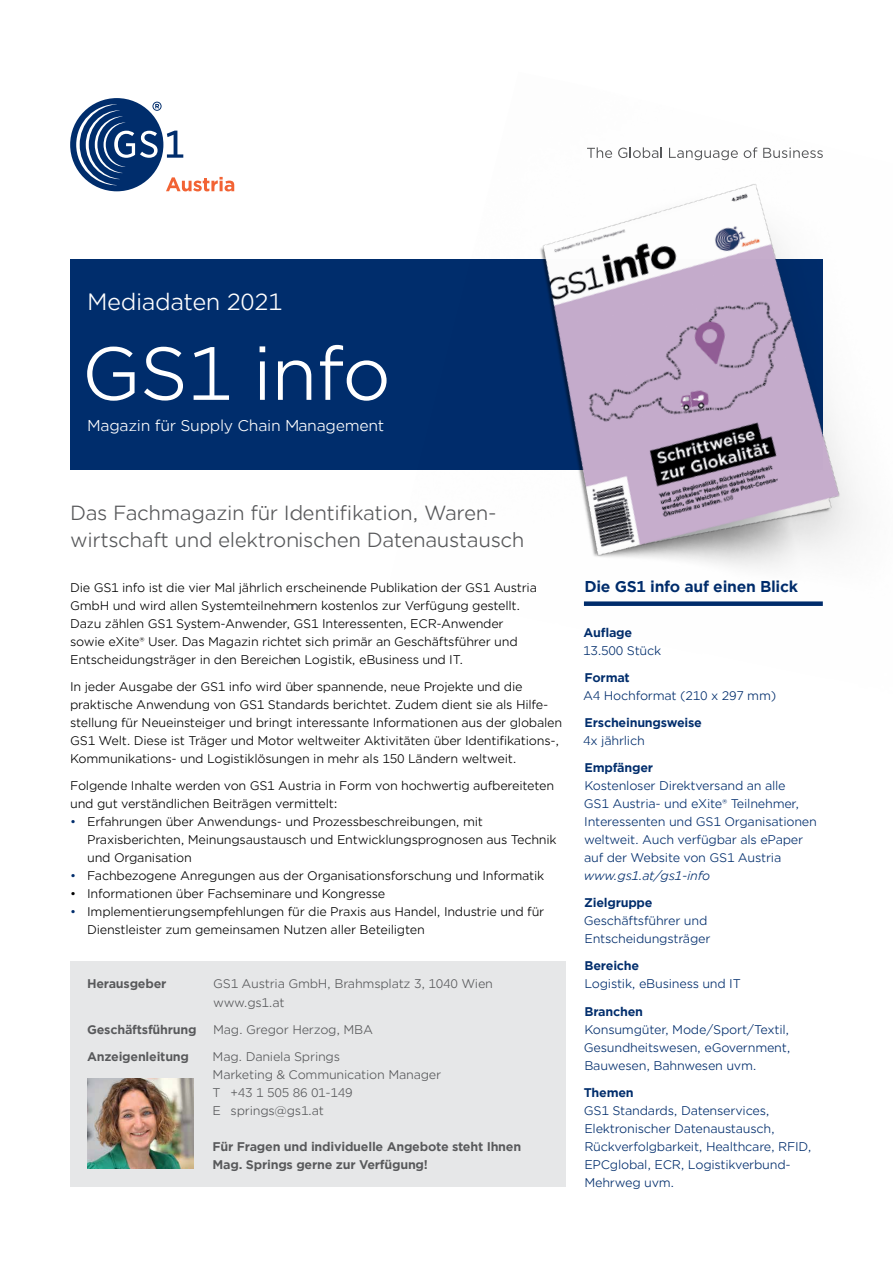
<style>
.page{position:relative;width:893px;height:1263px;background:#fff}
.page>*{position:absolute;margin:0;border:0;box-sizing:border-box;transform-origin:0 0}
.t1{font:72px "Gotham Office";letter-spacing:-.02em;color:#fff}
.t2{font:22.5px "Gotham Office";letter-spacing:-.02em;color:#fff}
.t3{font:19.5px/27px "Gotham Office";letter-spacing:-.02em;color:#58595b}
.t4{font:15px "Gotham Office";letter-spacing:-.02em;color:#fff}
.t5{font:700 15px "Gotham Office";letter-spacing:-.02em;color:#002d6c}
.t6{font:12px/18px "Gotham Office";letter-spacing:-.02em;color:#000}
.t7{font:12px/18px "Gotham Office";letter-spacing:-.02em;color:#002d6c}
.t8{font:12px/18px "Gotham Office";letter-spacing:-.02em;color:#58595b}
.t9{font:700 12px/18px "Gotham Office";letter-spacing:-.02em;color:#58595b}
.t10{font:700 12px "Gotham Office";letter-spacing:-.02em;color:#002d6c}
.t11{font:italic 12px "Gotham Office";letter-spacing:-.02em;color:#002d6c}
.s1{color:#002d6c}
</style>
<div class="page">
<div style="left:70px;top:961px;width:496px;height:225px;background:#e6e7e8"></div>
<div style="left:70px;top:259px;width:753px;height:211px;background:#002d6c"></div>
<div style="left:70px;top:98px;width:93px;height:93px;background:#002d6c;border-radius:50%"></div>
<svg style="left:76px;top:102px;width:158px;height:89px"></svg>
<img style="left:87px;top:1078px;width:106px;height:90px">
<img style="left:540px;top:147px;width:318px;height:459px">
<h2 class="t2" style="left:87px;top:287px;width:197px">Mediadaten 2021</h2>
<h1 class="t1" style="left:82px;top:326px;width:311px">GS1 info</h1>
<p class="t4" style="left:87px;top:416px;width:299px">Magazin für Supply Chain Management</p>
<h3 class="t3" style="left:70px;top:499px;width:456px">Das Fachmagazin für Identifikation, Waren&shy;wirtschaft und elektronischen Datenaustausch</h3>
<p class="t6" style="left:70px;top:579px;width:468px">Die GS1 info ist die vier Mal jährlich erscheinende Publikation der GS1 Austria GmbH und wird allen Systemteilnehmern kostenlos zur Verfügung gestellt.<br>Dazu zählen GS1 System-Anwender, GS1 Interessenten, ECR-Anwender sowie eXite® User. Das Magazin richtet sich primär an Geschäftsführer und Entscheidungsträger in den Bereichen Logistik, eBusiness und IT.</p>
<p class="t6" style="left:70px;top:678px;width:494px">In jeder Ausgabe der GS1 info wird über spannende, neue Projekte und die praktische Anwendung von GS1 Standards berichtet. Zudem dient sie als Hilfe&shy;stellung für Neueinsteiger und bringt interessante Informationen aus der globalen GS1 Welt. Diese ist Träger und Motor weltweiter Aktivitäten über Identifikations-, Kommunikations- und Logistiklösungen in mehr als 150 Ländern weltweit.</p>
<p class="t6" style="left:70px;top:777px;width:486px">Folgende Inhalte werden von GS1 Austria in Form von hochwertig aufbereiteten und gut verständlichen Beiträgen vermittelt:</p>
<p class="t6" style="left:87px;top:813px;width:471px;text-indent:-17px"><span class="s1">•</span> Erfahrungen über Anwendungs- und Prozessbeschreibungen, mit<br>Praxisberichten, Meinungsaustausch und Entwicklungsprognosen aus Technik und Organisation</p>
<p class="t6" style="left:70px;top:867px;width:476px"><span class="s1">•</span> Fachbezogene Anregungen aus der Organisationsforschung und Informatik</p>
<p class="t6" style="left:70px;top:885px;width:317px">• Informationen über Fachseminare und Kongresse</p>
<p class="t6" style="left:87px;top:903px;width:459px;text-indent:-17px"><span class="s1">•</span> Implementierungsempfehlungen für die Praxis aus Handel, Industrie und für<br>Dienstleister zum gemeinsamen Nutzen aller Beteiligten</p>
<p class="t9" style="left:87px;top:975px;width:81px">Herausgeber</p>
<p class="t8" style="left:213px;top:975px;width:281px">GS1 Austria GmbH, Brahmsplatz 3, 1040 Wien www.gs1.at</p>
<p class="t9" style="left:87px;top:1020px;width:111px">Geschäftsführung</p>
<p class="t8" style="left:213px;top:1020px;width:161px">Mag. Gregor Herzog, MBA</p>
<p class="t9" style="left:87px;top:1047px;width:103px">Anzeigenleitung</p>
<p class="t8" style="left:213px;top:1047px;width:230px">Mag. Daniela Springs<br>Marketing &amp; Communication Manager<br>T +43 1 505 86 01-149<br>E springs@gs1.at</p>
<p class="t9" style="left:213px;top:1137px;width:310px">Für Fragen und individuelle Angebote steht Ihnen<br>Mag. Springs gerne zur Verfügung!</p>
<p class="t5" style="left:584px;top:577px;width:215px">Die GS1 info auf einen Blick</p>
<p class="t10" style="left:583px;top:625px;width:50px">Auflage</p>
<p class="t7" style="left:583px;top:642px;width:80px">13.500 Stück</p>
<p class="t10" style="left:585px;top:670px;width:47px">Format</p>
<p class="t7" style="left:583px;top:687px;width:195px">A4 Hochformat (210 x 297 mm)</p>
<p class="t10" style="left:585px;top:715px;width:119px">Erscheinungsweise</p>
<p class="t7" style="left:583px;top:732px;width:63px">4x jährlich</p>
<p class="t10" style="left:585px;top:760px;width:70px">Empfänger</p>
<p class="t7" style="left:584px;top:777px;width:234px">Kostenloser Direktversand an alle<br>GS1 Austria- und eXite® Teilnehmer, Interessenten und GS1 Organisationen weltweit. Auch verfügbar als ePaper auf der Website von GS1 Austria</p>
<p class="t11" style="left:584px;top:868px;width:128px">www.gs1.at/gs1-info</p>
<p class="t10" style="left:584px;top:895px;width:70px">Zielgruppe</p>
<p class="t7" style="left:584px;top:912px;width:128px">Geschäftsführer und<br>Entscheidungsträger</p>
<p class="t10" style="left:585px;top:958px;width:56px">Bereiche</p>
<p class="t7" style="left:584px;top:975px;width:158px">Logistik, eBusiness und IT</p>
<p class="t10" style="left:585px;top:1003px;width:60px">Branchen</p>
<p class="t7" style="left:584px;top:1020px;width:208px;text-align:justify">Konsumgüter, Mode/Sport/Textil, Gesundheitswesen, eGovernment, Bauwesen, Bahnwesen uvm.</p>
<p class="t10" style="left:584px;top:1084px;width:52px">Themen</p>
<p class="t7" style="left:584px;top:1101px;width:229px">GS1 Standards, Datenservices,<br>Elektronischer Datenaustausch,<br>Rückverfolgbarkeit, Healthcare, RFID,<br>EPCglobal, ECR, Logistikverbund-<br>Mehrweg uvm.</p>
</div>
